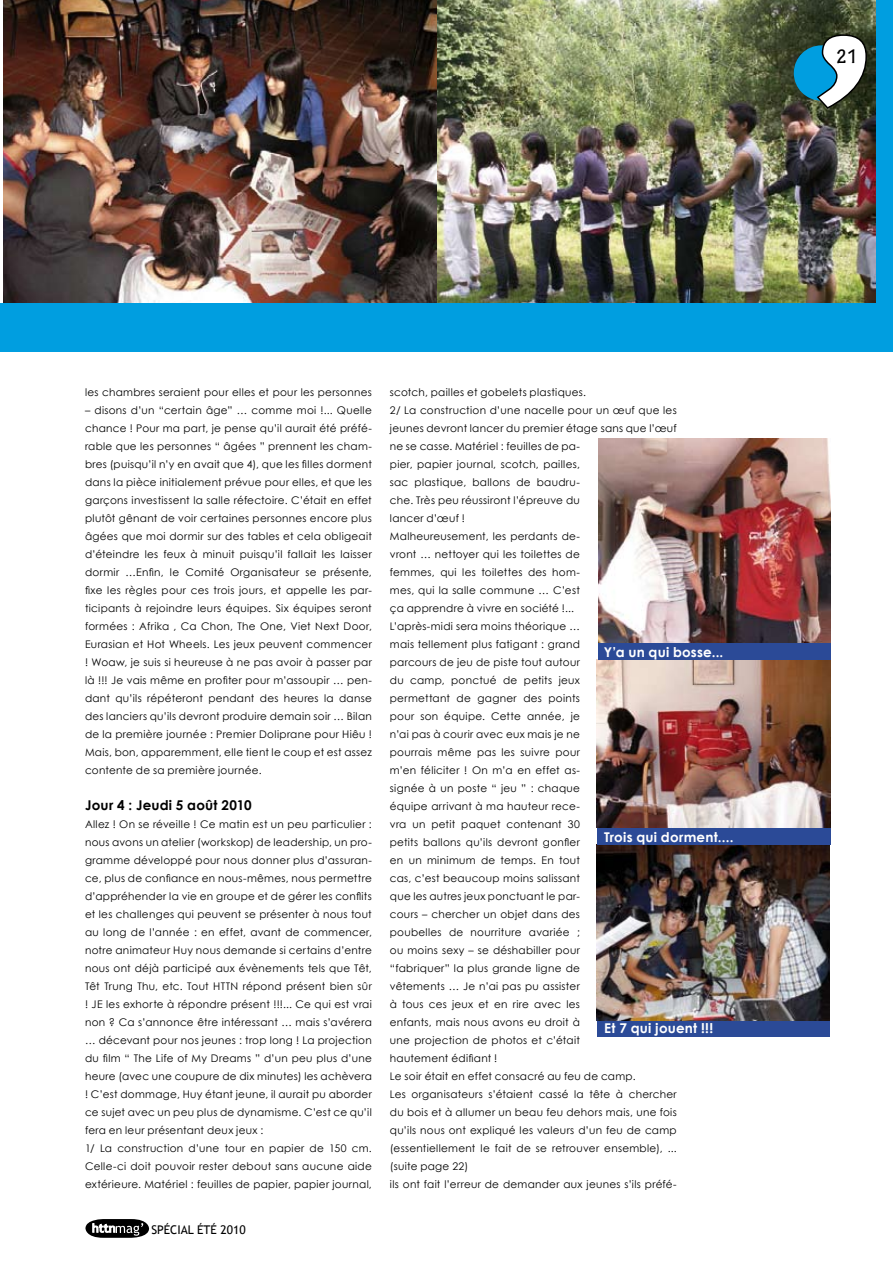
<style>
.page{position:relative;width:893px;height:1263px;background:#fff}
.page>*{position:absolute;margin:0;border:0;box-sizing:border-box;transform-origin:0 0}
.t1{font:700 condensed 21px "Tekton Pro";color:#000}
.t2{font:700 13.5px "Century Gothic";letter-spacing:.015em;color:#fff}
.t3{font:700 13.5px "Century Gothic";letter-spacing:.015em;color:#000}
.t4{font:12px "Trebuchet MS";color:#000}
.t5{font:10.5px/18px "Century Gothic";letter-spacing:.025em;color:#000}
</style>
<div class="page">
<img style="left:3px;top:0;width:435px;height:303px">
<div style="left:438px;top:0;width:455px;height:323px;background:#009ee0"></div>
<img style="left:438px;top:0;width:438px;height:303px">
<div style="left:597px;top:845px;width:232px;height:192px;background:#2b4a97"></div>
<img style="left:597px;top:845px;width:232px;height:175px">
<div style="left:597px;top:659px;width:233px;height:186px;background:#2b4a97"></div>
<img style="left:597px;top:659px;width:233px;height:169px">
<div style="left:598px;top:438px;width:232px;height:222px;background:#2b4a97"></div>
<img style="left:598px;top:438px;width:232px;height:204px">
<div style="left:794px;top:45px;width:55px;height:56px;background:#009ee0;border-radius:50%"></div>
<svg style="left:85px;top:1219px;width:64px;height:19px"></svg>
<svg style="left:816px;top:34px;width:52px;height:76px"></svg>
<div style="left:0;top:303px;width:893px;height:48px;background:#009ee0"></div>
<h1 class="t1" style="left:836px;top:44px;width:23px">21</h1>
<p class="t5" style="left:85px;top:383px;width:288px">les chambres seraient pour elles et pour les personnes</p>
<p class="t5" style="left:85px;top:401px;width:288px;text-align:justify">– disons d’un “certain âge” … comme moi !... Quelle chance ! Pour ma part, je pense qu’il aurait été préfé&shy;rable que les personnes “ âgées ” prennent les cham&shy;bres (puisqu’il n’y en avait que 4), que les filles dorment dans la pièce initialement prévue pour elles, et que les garçons investissent la salle réfectoire. C’était en effet plutôt gênant de voir certaines personnes encore plus âgées que moi dormir sur des tables et cela obligeait d’éteindre les feux à minuit puisqu’il fallait les laisser dormir …Enfin, le Comité Organisateur se présente, fixe les règles pour ces trois jours, et appelle les par&shy;ticipants à rejoindre leurs équipes. Six équipes seront formées : Afrika , Ca Chon, The One, Viet Next Door, Eurasian et Hot Wheels. Les jeux peuvent commencer ! Woaw, je suis si heureuse à ne pas avoir à passer par là !!! Je vais même en profiter pour m’assoupir … pen&shy;dant qu’ils répéteront pendant des heures la danse des lanciers qu’ils devront produire demain soir … Bilan de la première journée : Premier Doliprane pour Hiêu !<br>Mais, bon, apparemment, elle tient le coup et est assez contente de sa première journée.</p>
<p class="t3" style="left:85px;top:795px;width:168px">Jour 4 : Jeudi 5 août 2010</p>
<p class="t5" style="left:85px;top:815px;width:288px">Allez ! On se réveille ! Ce matin est un peu particulier : nous avons un atelier (workskop) de leadership, un pro&shy;gramme développé pour nous donner plus d’assuran&shy;ce, plus de confiance en nous-mêmes, nous permettre d’appréhender la vie en groupe et de gérer les conflits et les challenges qui peuvent se présenter à nous tout au long de l’année : en effet, avant de commencer, notre animateur Huy nous demande si certains d’entre nous ont déjà participé aux évènements tels que Têt, Têt Trung Thu, etc. Tout HTTN répond présent bien sûr ! JE les exhorte à répondre présent !!!... Ce qui est vrai non ? Ca s’annonce être intéressant … mais s’avérera … décevant pour nos jeunes : trop long ! La projection du film “ The Life of My Dreams ” d’un peu plus d’une heure (avec une coupure de dix minutes) les achèvera ! C’est dommage, Huy étant jeune, il aurait pu aborder ce sujet avec un peu plus de dynamisme. C’est ce qu’il fera en leur présentant deux jeux :<br>1/ La construction d’une tour en papier de 150 cm.<br>Celle-ci doit pouvoir rester debout sans aucune aide extérieure. Matériel : feuilles de papier, papier journal,</p>
<p class="t4" style="left:151px;top:1222px;width:26px">Spécial</p>
<p class="t4" style="left:197px;top:1222px;width:50px">été 2010</p>
<p class="t5" style="left:390px;top:383px;width:288px">scotch, pailles et gobelets plastiques.<br>2/ La construction d’une nacelle pour un œuf que les jeunes devront lancer du premier étage sans que l’œuf ne se casse. Matériel : feuilles de pa-<br>pier, papier journal, scotch, pailles,<br>sac plastique, ballons de baudru-<br>che. Très peu réussiront l’épreuve du<br>lancer d’œuf !<br>Malheureusement, les perdants de-<br>vront … nettoyer qui les toilettes de<br>femmes, qui les toilettes des hom-<br>mes, qui la salle commune … C’est<br>ça apprendre à vivre en société !...<br>L’après-midi sera moins théorique …<br>mais tellement plus fatigant : grand<br>parcours de jeu de piste tout autour<br>du camp, ponctué de petits jeux<br>permettant de gagner des points<br>pour son équipe. Cette année, je<br>n’ai pas à courir avec eux mais je ne<br>pourrais même pas les suivre pour<br>m’en féliciter ! On m’a en effet as-<br>signée à un poste “ jeu ” : chaque<br>équipe arrivant à ma hauteur rece-<br>vra un petit paquet contenant 30<br>petits ballons qu’ils devront gonfler<br>en un minimum de temps. En tout<br>cas, c’est beaucoup moins salissant<br>que les autres jeux ponctuant le par-<br>cours – chercher un objet dans des<br>poubelles de nourriture avariée ;<br>ou moins sexy – se déshabiller pour<br>“fabriquer” la plus grande ligne de<br>vêtements … Je n’ai pas pu assister<br>à tous ces jeux et en rire avec les<br>enfants, mais nous avons eu droit à<br>une projection de photos et c’était<br>hautement édifiant !<br>Le soir était en effet consacré au feu de camp.<br>Les organisateurs s’étaient cassé la tête à chercher du bois et à allumer un beau feu dehors mais, une fois qu’ils nous ont expliqué les valeurs d’un feu de camp (essentiellement le fait de se retrouver ensemble), ... (suite page 22)<br>ils ont fait l’erreur de demander aux jeunes s’ils préfé-</p>
<p class="t2" style="left:604px;top:642px;width:121px">Y’a un qui bosse...</p>
<p class="t2" style="left:604px;top:827px;width:131px">Trois qui dorment....</p>
<p class="t2" style="left:604px;top:1018px;width:111px">Et 7 qui jouent !!!</p>
</div>
